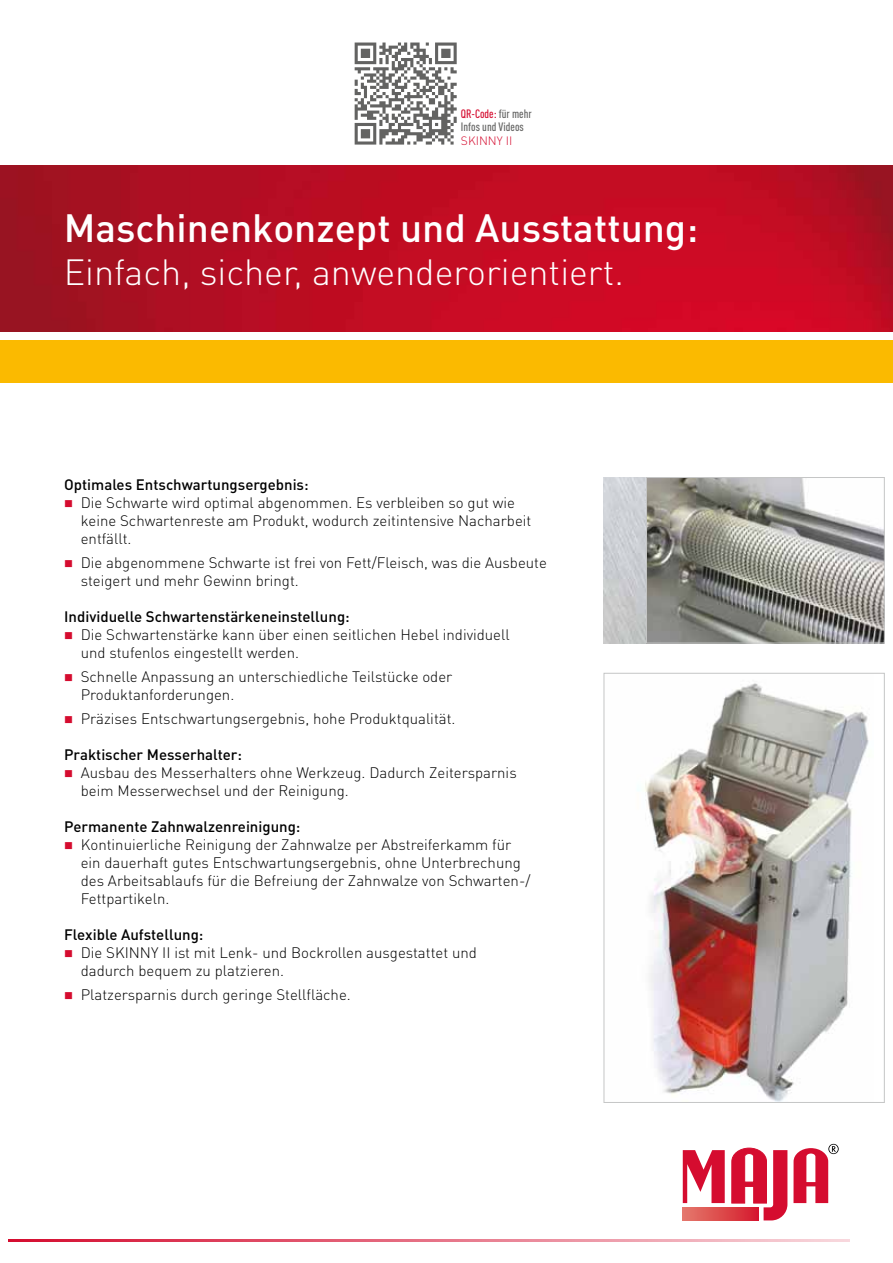
<style>
.page{position:relative;width:893px;height:1263px;background:#fff}
.page>*{position:absolute;margin:0;border:0;box-sizing:border-box;transform-origin:0 0}
.t1{font:500 39px "DIN Pro";color:#fff}
.t2{font:300 36px "DIN Pro";color:#fff}
.t3{font:300 15px/18px "DIN Pro";color:#000}
.t4{font:500 15px "DIN Pro";color:#000}
.t5{font:500 condensed 12px/13.5px "DIN Pro";color:#636362}
.t6{font:300 12px "DIN Pro";color:#d50c2f}
.s1{color:#d50c2f}
</style>
<div class="page">
<hr style="left:9px;top:1239px;width:841px;height:3px;background:#d50c2f">
<img style="left:0;top:166px;width:893px;height:166px">
<div style="left:0;top:340px;width:893px;height:43px;background:#fbba00"></div>
<svg style="left:683px;top:1150px;width:42px;height:53px"></svg>
<svg style="left:731px;top:1147px;width:56px;height:73px"></svg>
<svg style="left:793px;top:1144px;width:46px;height:59px"></svg>
<svg style="left:683px;top:1207px;width:76px;height:13px"></svg>
<img style="left:604px;top:477px;width:278px;height:166px">
<div style="left:646px;top:477px;width:238px;height:166px;border:1px solid #c5c6c6"></div>
<img style="left:638px;top:683px;width:231px;height:417px">
<div style="left:604px;top:673px;width:280px;height:429px;border:1px solid #c5c6c6"></div>
<svg style="left:355px;top:43px;width:102px;height:102px"></svg>
<p class="t5" style="left:461px;top:106px;width:72px"><span class="s1">QR-Code:</span> für mehr<br>Infos und Videos</p>
<p class="t6" style="left:461px;top:132px;width:53px">SKINNY II</p>
<h1 class="t1" style="left:64px;top:201px;width:636px">Maschinenkonzept und Ausstattung:</h1>
<h2 class="t2" style="left:64px;top:248px;width:562px">Einfach, sicher, anwenderorientiert.</h2>
<p class="t4" style="left:64px;top:475px;width:246px">Optimales Entschwartungsergebnis:</p>
<p class="t3" style="left:81px;top:493px;width:452px;text-indent:-17px"><span class="s1">■</span> Die Schwarte wird optimal abgenommen. Es verbleiben so gut wie keine Schwartenreste am Produkt, wodurch zeitintensive Nacharbeit entfällt.</p>
<p class="t3" style="left:81px;top:553px;width:468px;text-indent:-17px"><span class="s1">■</span> Die abgenommene Schwarte ist frei von Fett/Fleisch, was die Ausbeute steigert und mehr Gewinn bringt.</p>
<p class="t4" style="left:64px;top:607px;width:287px">Individuelle Schwartenstärkeneinstellung:</p>
<p class="t3" style="left:81px;top:625px;width:430px;text-indent:-17px"><span class="s1">■</span> Die Schwartenstärke kann über einen seitlichen Hebel individuell und stufenlos eingestellt werden.</p>
<p class="t3" style="left:81px;top:667px;width:373px;text-indent:-17px"><span class="s1">■</span> Schnelle Anpassung an unterschiedliche Teilstücke oder<br>Produktanforderungen.</p>
<p class="t3" style="left:64px;top:709px;width:393px"><span class="s1">■</span> Präzises Entschwartungsergebnis, hohe Produktqualität.</p>
<p class="t4" style="left:64px;top:745px;width:179px">Praktischer Messerhalter:</p>
<p class="t3" style="left:81px;top:763px;width:437px;text-indent:-17px"><span class="s1">■</span> Ausbau des Messerhalters ohne Werkzeug. Dadurch Zeitersparnis beim Messerwechsel und der Reinigung.</p>
<p class="t4" style="left:64px;top:817px;width:238px">Permanente Zahnwalzenreinigung:</p>
<p class="t3" style="left:81px;top:835px;width:451px;text-indent:-17px"><span class="s1">■</span> Kontinuierliche Reinigung der Zahnwalze per Abstreiferkamm für ein dauerhaft gutes Entschwartungsergebnis, ohne Unterbrechung des Arbeitsablaufs für die Befreiung der Zahnwalze von Schwarten-/ Fettpartikeln.</p>
<p class="t4" style="left:64px;top:925px;width:141px">Flexible Aufstellung:</p>
<p class="t3" style="left:81px;top:943px;width:398px;text-indent:-17px"><span class="s1">■</span> Die SKINNY II ist mit Lenk- und Bockrollen ausgestattet und dadurch bequem zu platzieren.</p>
<p class="t3" style="left:64px;top:985px;width:288px"><span class="s1">■</span> Platzersparnis durch geringe Stellfläche.</p>
</div>
